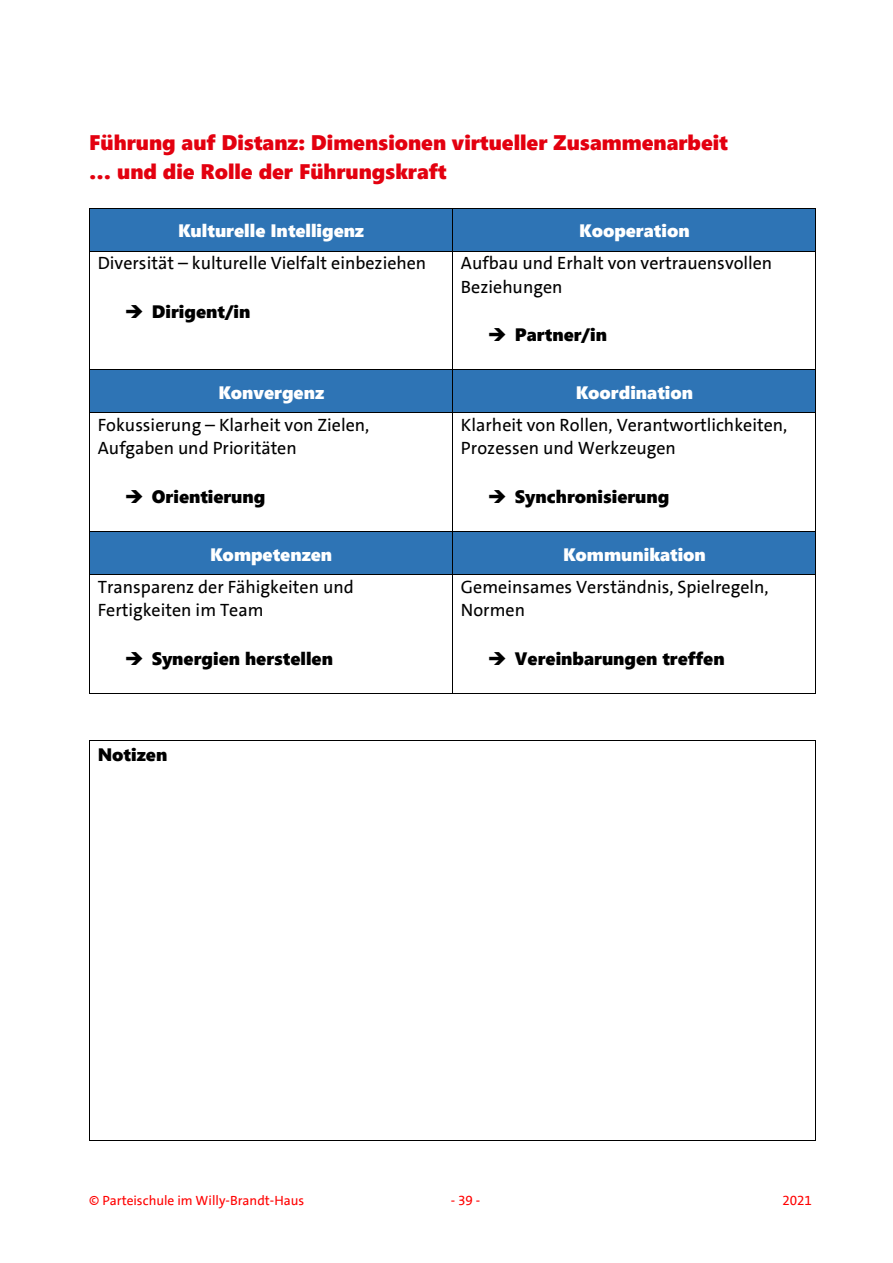
<style>
.page{position:relative;width:893px;height:1263px;background:#fff}
.page>*{position:absolute;margin:0;border:0;box-sizing:border-box;transform-origin:0 0}
.t1{font:21px "Segoe UI Black";color:#e3000f}
.t2{font:18px/23.4px "SPD The Sans";color:#000}
.t3{font:18px "Segoe UI Black";color:#000}
.t4{font:18px "Segoe UI Black";color:#fff}
.t5{font:13.5px "SPD The Sans";color:#f00}
</style>
<div class="page">
<div style="left:90px;top:208px;width:363px;height:43px;background:#2e74b5"></div>
<div style="left:453px;top:208px;width:363px;height:43px;background:#2e74b5"></div>
<hr style="left:90px;top:208px;width:363px;height:1px;background:#000">
<hr style="left:453px;top:208px;width:363px;height:1px;background:#000">
<hr style="left:89px;top:208px;width:1px;height:43px;background:#000">
<hr style="left:453px;top:208px;width:1px;height:43px;background:#000">
<hr style="left:816px;top:208px;width:1px;height:43px;background:#000">
<hr style="left:90px;top:251px;width:363px;height:1px;background:#000">
<hr style="left:453px;top:251px;width:363px;height:1px;background:#000">
<hr style="left:89px;top:251px;width:1px;height:118px;background:#000">
<hr style="left:453px;top:251px;width:1px;height:118px;background:#000">
<hr style="left:816px;top:251px;width:1px;height:118px;background:#000">
<div style="left:90px;top:370px;width:363px;height:43px;background:#2e74b5"></div>
<div style="left:453px;top:370px;width:363px;height:43px;background:#2e74b5"></div>
<hr style="left:90px;top:369px;width:363px;height:1px;background:#000">
<hr style="left:453px;top:369px;width:363px;height:1px;background:#000">
<hr style="left:89px;top:370px;width:1px;height:43px;background:#000">
<hr style="left:453px;top:370px;width:1px;height:43px;background:#000">
<hr style="left:816px;top:370px;width:1px;height:43px;background:#000">
<hr style="left:90px;top:413px;width:363px;height:1px;background:#000">
<hr style="left:453px;top:413px;width:363px;height:1px;background:#000">
<hr style="left:89px;top:413px;width:1px;height:118px;background:#000">
<hr style="left:453px;top:413px;width:1px;height:118px;background:#000">
<hr style="left:816px;top:413px;width:1px;height:118px;background:#000">
<div style="left:90px;top:532px;width:363px;height:42px;background:#2e74b5"></div>
<div style="left:453px;top:532px;width:363px;height:42px;background:#2e74b5"></div>
<hr style="left:90px;top:531px;width:363px;height:1px;background:#000">
<hr style="left:453px;top:531px;width:363px;height:1px;background:#000">
<hr style="left:89px;top:532px;width:1px;height:42px;background:#000">
<hr style="left:453px;top:532px;width:1px;height:42px;background:#000">
<hr style="left:816px;top:532px;width:1px;height:42px;background:#000">
<hr style="left:90px;top:574px;width:363px;height:1px;background:#000">
<hr style="left:453px;top:574px;width:363px;height:1px;background:#000">
<hr style="left:89px;top:575px;width:1px;height:118px;background:#000">
<hr style="left:90px;top:693px;width:363px;height:1px;background:#000">
<hr style="left:453px;top:575px;width:1px;height:118px;background:#000">
<hr style="left:453px;top:693px;width:363px;height:1px;background:#000">
<hr style="left:816px;top:575px;width:1px;height:118px;background:#000">
<hr style="left:90px;top:740px;width:726px;height:1px;background:#000">
<hr style="left:89px;top:741px;width:1px;height:399px;background:#000">
<hr style="left:90px;top:1140px;width:726px;height:1px;background:#000">
<hr style="left:816px;top:741px;width:1px;height:399px;background:#000">
<p class="t1" style="left:89px;top:128px;width:640px">Führung auf Distanz: Dimensionen virtueller Zusammenarbeit</p>
<p class="t1" style="left:89px;top:156px;width:359px">… und die Rolle der Führungskraft</p>
<p class="t4" style="left:178px;top:218px;width:187px">Kulturelle Intelligenz</p>
<p class="t4" style="left:579px;top:218px;width:112px">Kooperation</p>
<p class="t2" style="left:98px;top:251px;width:330px">Diversität – kulturelle Vielfalt einbeziehen</p>
<p class="t3" style="left:125px;top:298px;width:127px">➔ Dirigent/in</p>
<p class="t2" style="left:461px;top:251px;width:313px">Aufbau und Erhalt von vertrauensvollen<br>Beziehungen</p>
<p class="t3" style="left:488px;top:322px;width:121px">➔ Partner/in</p>
<p class="t4" style="left:218px;top:379px;width:107px">Konvergenz</p>
<p class="t4" style="left:576px;top:379px;width:119px">Koordination</p>
<p class="t2" style="left:98px;top:413px;width:273px">Fokussierung – Klarheit von Zielen,<br>Aufgaben und Prioritäten</p>
<p class="t3" style="left:125px;top:484px;width:142px">➔ Orientierung</p>
<p class="t2" style="left:461px;top:413px;width:328px">Klarheit von Rollen, Verantwortlichkeiten,<br>Prozessen und Werkzeugen</p>
<p class="t3" style="left:488px;top:484px;width:183px">➔ Synchronisierung</p>
<p class="t4" style="left:210px;top:541px;width:123px">Kompetenzen</p>
<p class="t4" style="left:563px;top:541px;width:144px">Kommunikation</p>
<p class="t2" style="left:98px;top:575px;width:258px">Transparenz der Fähigkeiten und<br>Fertigkeiten im Team</p>
<p class="t3" style="left:125px;top:645px;width:210px">➔ Synergien herstellen</p>
<p class="t2" style="left:461px;top:575px;width:309px">Gemeinsames Verständnis, Spielregeln,<br>Normen</p>
<p class="t3" style="left:488px;top:645px;width:238px">➔ Vereinbarungen treffen</p>
<p class="t3" style="left:98px;top:741px;width:71px">Notizen</p>
<p class="t5" style="left:89px;top:1192px;width:217px">© Parteischule im Willy-Brandt-Haus</p>
<p class="t5" style="left:451px;top:1192px;width:31px">-39-</p>
<p class="t5" style="left:782px;top:1192px;width:31px">2021</p>
</div>
